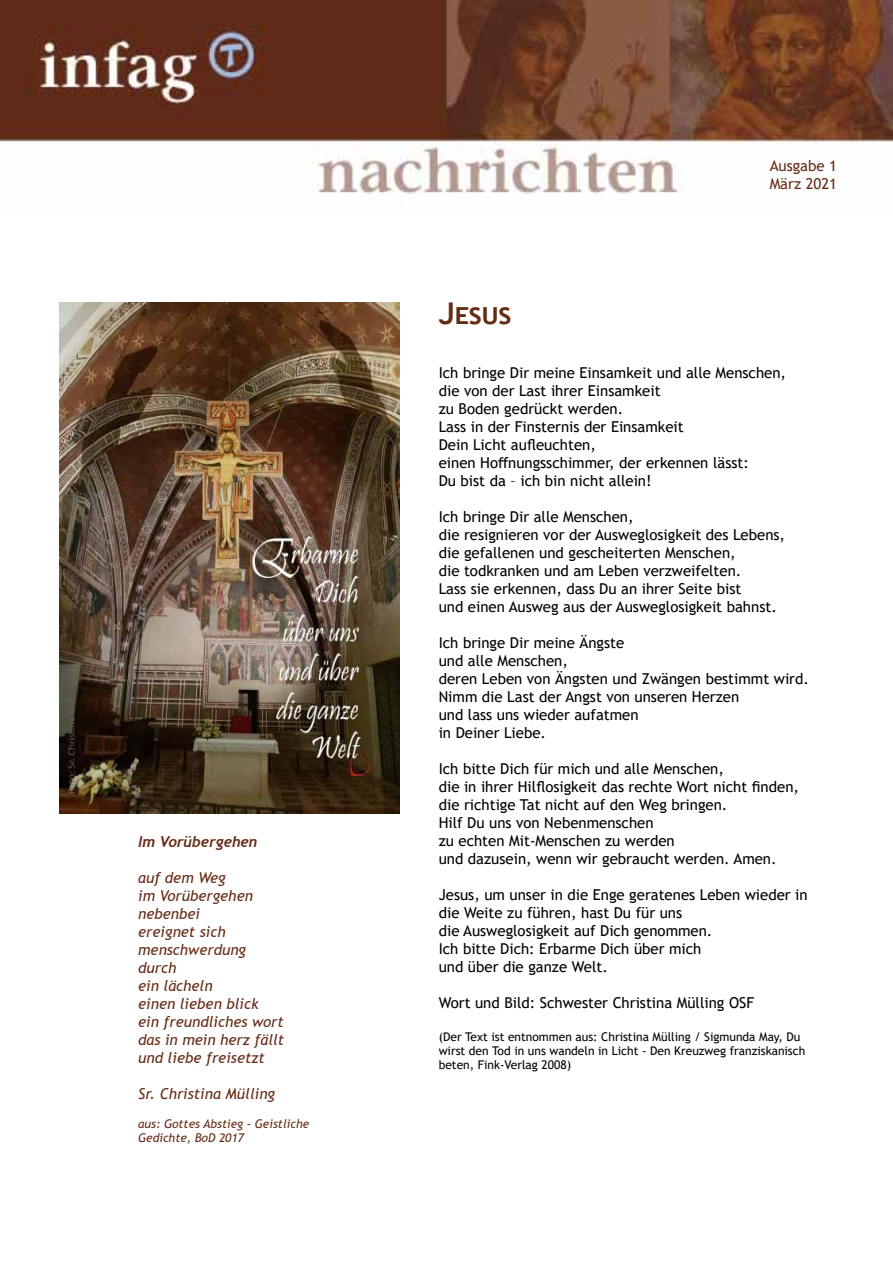
<style>
.page{position:relative;width:893px;height:1263px;background:#fff}
.page>*{position:absolute;margin:0;border:0;box-sizing:border-box;transform-origin:0 0}
.t1{font:700 30px "Trebuchet MS";color:#662b15}
.t2{font:15px/18px "Trebuchet MS";color:#000}
.t3{font:italic 15px/18px "Trebuchet MS";color:#662b15}
.t4{font:15px/18px "Trebuchet MS";color:#662b15}
.t5{font:italic 700 15px "Trebuchet";color:#662b15}
.t6{font:12px/14.4px "Trebuchet MS";color:#000}
.t7{font:italic 12px/14.4px "Trebuchet MS";color:#662b15}
</style>
<div class="page">
<img style="left:0;top:0;width:893px;height:195px">
<img style="left:60px;top:303px;width:340px;height:510px">
<p class="t5" style="left:138px;top:832px;width:121px">Im Vorübergehen</p>
<p class="t3" style="left:138px;top:869px;width:148px">auf dem Weg<br>im Vorübergehen nebenbei<br>ereignet sich menschwerdung durch<br>ein lächeln<br>einen lieben blick<br>ein freundliches wort das in mein herz fällt und liebe freisetzt</p>
<p class="t3" style="left:138px;top:1085px;width:138px">Sr. Christina Mülling</p>
<p class="t7" style="left:138px;top:1116px;width:172px">aus: Gottes Abstieg - Geistliche<br>Gedichte, BoD 2017</p>
<h1 class="t1" style="left:439px;top:295px;width:74px">Jesus</h1>
<p class="t4" style="left:770px;top:156px;width:69px">Ausgabe 1<br>März 2021</p>
<p class="t2" style="left:439px;top:364px;width:349px">Ich bringe Dir meine Einsamkeit und alle Menschen, die von der Last ihrer Einsamkeit<br>zu Boden gedrückt werden.<br>Lass in der Finsternis der Einsamkeit<br>Dein Licht aufleuchten,<br>einen Hoffnungsschimmer, der erkennen lässt:<br>Du bist da – ich bin nicht allein!</p>
<p class="t2" style="left:439px;top:508px;width:348px">Ich bringe Dir alle Menschen,<br>die resignieren vor der Ausweglosigkeit des Lebens, die gefallenen und gescheiterten Menschen,<br>die todkranken und am Leben verzweifelten.<br>Lass sie erkennen, dass Du an ihrer Seite bist<br>und einen Ausweg aus der Ausweglosigkeit bahnst.</p>
<p class="t2" style="left:439px;top:634px;width:372px">Ich bringe Dir meine Ängste<br>und alle Menschen,<br>deren Leben von Ängsten und Zwängen bestimmt wird.<br>Nimm die Last der Angst von unseren Herzen<br>und lass uns wieder aufatmen<br>in Deiner Liebe.</p>
<p class="t2" style="left:439px;top:760px;width:362px">Ich bitte Dich für mich und alle Menschen,<br>die in ihrer Hilflosigkeit das rechte Wort nicht finden, die richtige Tat nicht auf den Weg bringen.<br>Hilf Du uns von Nebenmenschen<br>zu echten Mit-Menschen zu werden<br>und dazusein, wenn wir gebraucht werden. Amen.</p>
<p class="t2" style="left:439px;top:886px;width:371px">Jesus, um unser in die Enge geratenes Leben wieder in die Weite zu führen, hast Du für uns<br>die Ausweglosigkeit auf Dich genommen.<br>Ich bitte Dich: Erbarme Dich über mich<br>und über die ganze Welt.</p>
<p class="t2" style="left:439px;top:994px;width:317px">Wort und Bild: Schwester Christina Mülling OSF</p>
<p class="t6" style="left:439px;top:1029px;width:368px">(Der Text ist entnommen aus: Christina Mülling / Sigmunda May, Du wirst den Tod in uns wandeln in Licht - Den Kreuzweg franziskanisch beten, Fink-Verlag 2008)</p>
</div>
